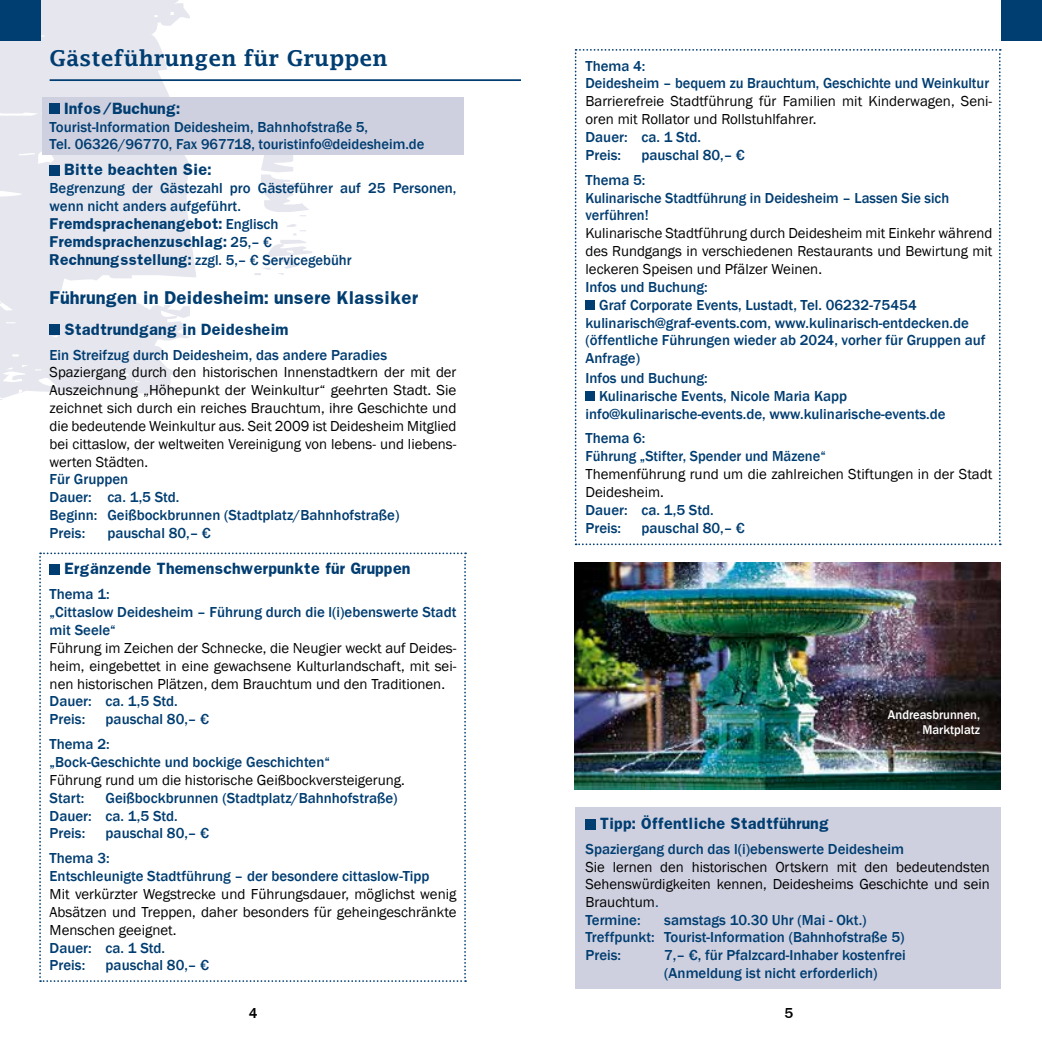
<style>
.page{position:relative;width:1042px;height:1042px;background:#fff}
.page>*{position:absolute;margin:0;border:0;box-sizing:border-box;transform-origin:0 0}
.t1{font:600 21.88px "Lucida Fax";color:#003d71}
.t2{font:700 15.75px "Franklin";color:#003d71}
.t3{font:500 14.88px/17.8px "Franklin Gothic";color:#003d71}
.t4{font:14.88px/17.8px "Franklin Gothic";color:#000;text-align:justify}
.t5{font:500 14.88px "Franklin Gothic";color:#000}
.t6{font:700 13.83px "Franklin";color:#003d71}
.t7{font:700 13.3px/17.8px "Franklin";color:#003d71}
.t8{font:500 12.95px/15.6px "Franklin Gothic";color:#fff;text-align:right}
.s1{font-family:"Franklin Gothic";font-weight:500;font-size:14.88px}
.s2{font-family:"Franklin";font-weight:700;font-size:13.3px}
.s3{color:#003d71}
.s4{font-weight:500;color:#003d71}
</style>
<div class="page">
<svg style="left:0;top:0;width:313px;height:400px;fill:#e5e6ee"></svg>
<div style="left:42px;top:98px;width:422px;height:57px;background:#ced0df"></div>
<div style="left:575px;top:807px;width:425px;height:182px;background:#ced0df"></div>
<svg style="left:575px;top:49px;width:426px;height:496px"></svg>
<svg style="left:39px;top:552px;width:427px;height:430px"></svg>
<hr style="left:50px;top:79px;width:471px;height:2px;background:#003d71">
<div style="left:0;top:0;width:41px;height:41px;background:#003d71"></div>
<div style="left:1001px;top:0;width:41px;height:41px;background:#003d71"></div>
<div style="left:50px;top:103px;width:10px;height:11px;background:#003d71"></div>
<div style="left:50px;top:165px;width:10px;height:10px;background:#003d71"></div>
<div style="left:50px;top:324px;width:10px;height:11px;background:#003d71"></div>
<div style="left:50px;top:564px;width:10px;height:10px;background:#003d71"></div>
<div style="left:585px;top:819px;width:11px;height:10px;background:#003d71"></div>
<div style="left:585px;top:300px;width:10px;height:10px;background:#003d71"></div>
<div style="left:585px;top:391px;width:10px;height:10px;background:#003d71"></div>
<img style="left:575px;top:562px;width:425px;height:228px">
<h1 class="t1" style="left:50px;top:46px;width:339px">Gästeführungen für Gruppen</h1>
<p class="t6" style="left:64px;top:99px;width:117px">Infos/Buchung:</p>
<p class="t3" style="left:50px;top:118px;width:376px">Tourist-Information Deidesheim, Bahnhofstraße 5,<br>Tel. 06326/96770, Fax 967718, touristinfo@deidesheim.de</p>
<p class="t6" style="left:64px;top:160px;width:148px">Bitte beachten Sie:</p>
<p class="t3" style="left:50px;top:179px;width:408px">Begrenzung der Gästezahl pro Gästeführer auf 25 Personen, wenn nicht anders aufgeführt.</p>
<p class="t7" style="left:50px;top:214px;width:231px">Fremdsprachenangebot: <span class="s1">Englisch<br></span>Fremdsprachenzuschlag: <span class="s1">25,– €</span></p>
<p class="t3" style="left:50px;top:251px;width:304px"><span class="s2">Rechnungsstellung:</span> zzgl. 5,– € Servicegebühr</p>
<p class="t2" style="left:50px;top:286px;width:370px">Führungen in Deidesheim: unsere Klassiker</p>
<p class="t6" style="left:64px;top:319px;width:226px">Stadtrundgang in Deidesheim</p>
<p class="t3" style="left:50px;top:346px;width:339px">Ein Streifzug durch Deidesheim, das andere Paradies</p>
<p class="t4" style="left:50px;top:364px;width:408px">Spaziergang durch den historischen Innenstadtkern der mit der Auszeichnung „Höhepunkt der Weinkultur“ geehrten Stadt. Sie zeichnet sich durch ein reiches Brauchtum, ihre Geschichte und die bedeutende Weinkultur aus. Seit 2009 ist Deidesheim Mitglied bei cittaslow, der weltweiten Vereinigung von lebens- und liebens&shy;werten Städten.</p>
<p class="t3" style="left:50px;top:471px;width:351px">Für Gruppen<br>Dauer: ca. 1,5 Std.<br>Beginn: Geißbockbrunnen (Stadtplatz/Bahnhofstraße)<br>Preis:</p>
<p class="t3" style="left:107px;top:524px;width:105px">pauschal 80,– €</p>
<p class="t6" style="left:64px;top:559px;width:348px">Ergänzende Themenschwerpunkte für Gruppen</p>
<p class="t3" style="left:50px;top:585px;width:408px">Thema 1:<br>„Cittaslow Deidesheim – Führung durch die l(i)ebenswerte Stadt mit Seele“</p>
<p class="t4" style="left:50px;top:639px;width:408px">Führung im Zeichen der Schnecke, die Neugier weckt auf Deides&shy;heim, eingebettet in eine gewachsene Kulturlandschaft, mit sei&shy;nen historischen Plätzen, dem Brauchtum und den Traditionen.</p>
<p class="t3" style="left:50px;top:693px;width:130px">Dauer: ca. 1,5 Std.<br>Preis:</p>
<p class="t3" style="left:50px;top:707px;width:161px;line-height:24.8px;text-indent:56px">pauschal 80,– €<br>Thema 2:</p>
<p class="t3" style="left:50px;top:753px;width:282px">„Bock-Geschichte und bockige Geschichten“</p>
<p class="t4" style="left:50px;top:771px;width:357px">Führung rund um die historische Geißbockversteigerung.</p>
<p class="t3" style="left:50px;top:789px;width:36px">Start:</p>
<p class="t3" style="left:50px;top:789px;width:349px;text-indent:56px">Geißbockbrunnen (Stadtplatz/Bahnhofstraße)<br>Dauer: ca. 1,5 Std.<br>Preis:</p>
<p class="t3" style="left:50px;top:821px;width:161px;line-height:24.8px;text-indent:56px">pauschal 80,– €<br>Thema 3:</p>
<p class="t3" style="left:50px;top:867px;width:381px">Entschleunigte Stadtführung – der besondere cittaslow-Tipp</p>
<p class="t4" style="left:50px;top:885px;width:408px">Mit verkürzter Wegstrecke und Führungsdauer, möglichst wenig Absätzen und Treppen, daher besonders für geheingeschränkte Menschen geeignet.</p>
<p class="t3" style="left:50px;top:939px;width:117px">Dauer: ca. 1 Std.<br>Preis:</p>
<p class="t3" style="left:106px;top:956px;width:105px">pauschal 80,– €</p>
<p class="t3" style="left:585px;top:57px;width:405px">Thema 4:<br>Deidesheim – bequem zu Brauchtum, Geschichte und Weinkultur</p>
<p class="t4" style="left:585px;top:93px;width:408px">Barrierefreie Stadtführung für Familien mit Kinderwagen, Seni&shy;oren mit Rollator und Rollstuhlfahrer.</p>
<p class="t3" style="left:585px;top:128px;width:117px">Dauer: ca. 1 Std.<br>Preis:</p>
<p class="t3" style="left:585px;top:143px;width:161px;line-height:24.8px;text-indent:56px">pauschal 80,– €<br>Thema 5:</p>
<p class="t3" style="left:585px;top:189px;width:365px">Kulinarische Stadtführung in Deidesheim – Lassen Sie sich verführen!</p>
<p class="t4" style="left:585px;top:225px;width:408px">Kulinarische Stadtführung durch Deidesheim mit Einkehr während des Rundgangs in verschiedenen Restaurants und Bewirtung mit leckeren Speisen und Pfälzer Weinen.</p>
<p class="t3" style="left:585px;top:278px;width:124px">Infos und Buchung:</p>
<p class="t3" style="left:599px;top:296px;width:319px">Graf Corporate Events, Lustadt, Tel. 06232-75454</p>
<p class="t3" style="left:585px;top:314px;width:385px">kulinarisch@graf-events.com, www.kulinarisch-entdecken.de</p>
<p class="t3" style="left:585px;top:332px;width:402px">(öffentliche Führungen wieder ab 2024, vorher für Gruppen auf</p>
<p class="t3" style="left:585px;top:349px;width:56px">Anfrage)</p>
<p class="t3" style="left:585px;top:369px;width:124px">Infos und Buchung:</p>
<p class="t3" style="left:599px;top:387px;width:249px">Kulinarische Events, Nicole Maria Kapp</p>
<p class="t3" style="left:585px;top:405px;width:362px">info@kulinarische-events.de, www.kulinarische-events.de</p>
<p class="t3" style="left:585px;top:430px;width:242px">Thema 6:<br>Führung „Stifter, Spender und Mäzene“</p>
<p class="t4" style="left:585px;top:465px;width:408px">Themenführung rund um die zahlreichen Stiftungen in der Stadt<br>Deidesheim.</p>
<p class="t3" style="left:585px;top:501px;width:130px">Dauer: ca. 1,5 Std.<br>Preis:</p>
<p class="t3" style="left:641px;top:519px;width:105px">pauschal 80,– €</p>
<p class="t8" style="left:888px;top:707px;width:94px">Andreasbrunnen,<br>Marktplatz</p>
<p class="t6" style="left:600px;top:814px;width:231px">Tipp: Öffentliche Stadtführung</p>
<p class="t3" style="left:585px;top:840px;width:320px">Spaziergang durch das l(i)ebenswerte Deidesheim</p>
<p class="t4" style="left:585px;top:858px;width:406px;text-align:left">Sie lernen den historischen Ortskern mit den bedeutendsten Sehenswürdigkeiten kennen, Deidesheims Geschichte und sein Brauchtum<span class="s3">.<br></span><span class="s4">Termine:</span></p>
<p class="t3" style="left:585px;top:911px;width:320px;text-indent:79px">samstags 10.30 Uhr (Mai - Okt.)<br>Treffpunkt: Tourist-Information (Bahnhofstraße 5)<br>Preis:</p>
<p class="t3" style="left:664px;top:946px;width:243px">7,– €, für Pfalzcard-Inhaber kostenfrei (Anmeldung ist nicht erforderlich)</p>
<p class="t5" style="left:249px;top:1003px;width:10px">4</p>
<p class="t5" style="left:784px;top:1003px;width:10px">5</p>
</div>
